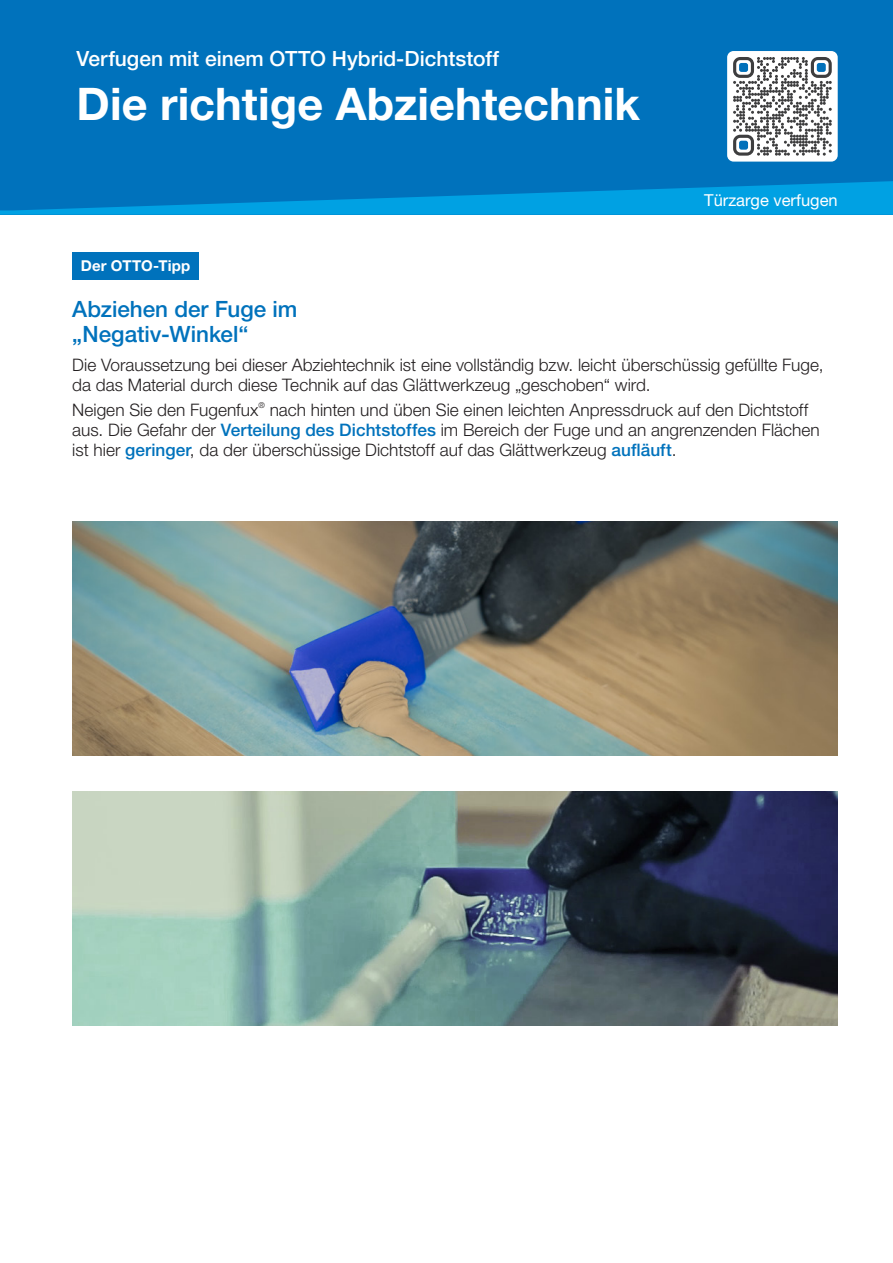
<style>
.page{position:relative;width:893px;height:1263px;background:#fff}
.page>*{position:absolute;margin:0;border:0;box-sizing:border-box;transform-origin:0 0}
.t1{font:700 45px "Helvetica Neue LT Pro";color:#fff}
.t2{font:500 22.5px/25.5px "Helvetica Neue LT Pro";letter-spacing:-.005em;color:#0072bc}
.t3{font:500 21px "Helvetica Neue LT Pro";color:#fff}
.t4{font:300 17.25px/20.2px "Helvetica Neue LT Pro";color:#231f20}
.t5{font:16.5px "Helvetica Neue LT Pro";color:#fff}
.t6{font:700 15px "Helvetica Neue LT Pro";letter-spacing:.015em;color:#fff}
.s1{font-weight:500;color:#0072bc}
</style>
<div class="page">
<div style="left:0;top:0;width:893px;height:215px;background:#0072bc"></div>
<div style="left:727px;top:51px;width:111px;height:111px;background:#fff;border-radius:6px"></div>
<svg style="left:733px;top:57px;width:99px;height:99px"></svg>
<img style="left:72px;top:522px;width:766px;height:234px">
<img style="left:72px;top:792px;width:766px;height:234px">
<svg style="left:0;top:181px;width:893px;height:34px"></svg>
<div style="left:72px;top:252px;width:127px;height:27px;background:#0072bc"></div>
<p class="t3" style="left:77px;top:46px;width:424px">Verfugen mit einem OTTO Hybrid-Dichtstoff</p>
<h1 class="t1" style="left:77px;top:76px;width:565px">Die richtige Abziehtechnik</h1>
<p class="t6" style="left:81px;top:256px;width:111px">Der OTTO-Tipp</p>
<p class="t5" style="left:704px;top:191px;width:135px">Türzarge verfugen</p>
<h2 class="t2" style="left:72px;top:296px;width:227px">Abziehen der Fuge im „Negativ-Winkel“</h2>
<p class="t4" style="left:72px;top:354px;width:753px">Die Voraussetzung bei dieser Abziehtechnik ist eine vollständig bzw. leicht überschüssig gefüllte Fuge, da das Material durch diese Technik auf das Glättwerkzeug „geschoben“ wird.</p>
<p class="t4" style="left:72px;top:399px;width:749px">Neigen Sie den Fugenfux<sup>®</sup> nach hinten und üben Sie einen leichten Anpressdruck auf den Dichtstoff aus. Die Gefahr der <span class="s1">Verteilung des Dichtstoffes</span> im Bereich der Fuge und an angrenzenden Flächen ist hier <span class="s1">geringer</span>, da der überschüssige Dichtstoff auf das Glättwerkzeug <span class="s1">aufläuft</span>.</p>
</div>
